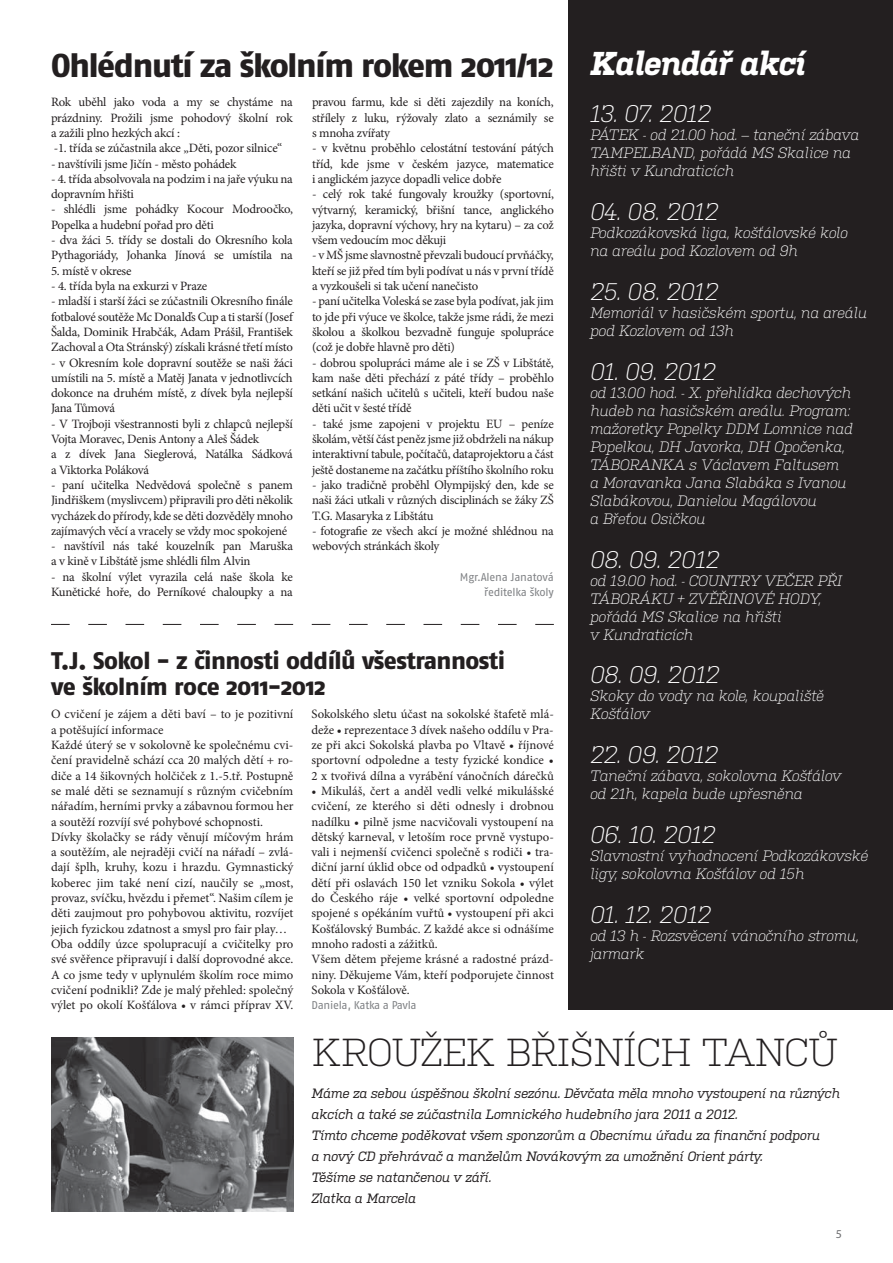
<style>
.page{position:relative;width:893px;height:1263px;background:#fff}
.page>*{position:absolute;margin:0;border:0;box-sizing:border-box;transform-origin:0 0}
.t1{font:300 39px "Kulturista";letter-spacing:-.025em;color:#231f20}
.t2{font:800 33px "Fago CS";letter-spacing:-.04em;color:#231f20}
.t3{font:italic 700 33px "Kulturista";letter-spacing:-.025em;color:#fff}
.t4{font:italic 300 24px "Kulturista";letter-spacing:-.025em;color:#fff}
.t5{font:800 24px/25.5px "Fago CS";letter-spacing:-.02em;color:#231f20}
.t6{font:italic 300 15px/18px "Kulturista";letter-spacing:-.025em;color:#fff}
.t7{font:italic 13.5px/21px "Kulturista";letter-spacing:-.025em;color:#231f20}
.t8{font:12.75px/15.3px "Minion Pro";letter-spacing:-.01em;color:#231f20;text-align:justify}
.t9{font:12px "Myriad Pro";color:#6d6e70}
.t10{font:11.25px/15.3px "Fago CS";letter-spacing:-.02em;color:#808285;text-align:right}
</style>
<div class="page">
<div style="left:569px;top:0;width:324px;height:1009px;background:#231f20"></div>
<svg style="left:51px;top:624px;width:503px;height:1px"></svg>
<img style="left:51px;top:1037px;width:242px;height:175px">
<h2 class="t2" style="left:51px;top:53px;width:504px">Ohlédnutí za školním rokem 2011/12</h2>
<p class="t8" style="left:51px;top:96px;width:243px;text-align:left">Rok uběhl jako voda a my se chystáme na prázdniny. Prožili jsme pohodový školní rok a zažili plno hezkých akcí :<br>-1. třída se zúčastnila akce „Děti, pozor silnice“</p>
<p class="t8" style="left:51px;top:157px;width:187px">- navštívili jsme Jičín - město pohádek</p>
<p class="t8" style="left:51px;top:172px;width:243px">- 4. třída absolvovala na podzim i na jaře výuku na dopravním hřišti</p>
<p class="t8" style="left:51px;top:203px;width:243px">- shlédli jsme pohádky Kocour Modroočko,<br>Popelka a hudební pořad pro děti</p>
<p class="t8" style="left:51px;top:233px;width:243px">- dva žáci 5. třídy se dostali do Okresního kola<br>Pythagoriády, Johanka Jínová se umístila na</p>
<p class="t8" style="left:51px;top:264px;width:82px">5. místě v okrese</p>
<p class="t8" style="left:51px;top:279px;width:158px">- 4. třída byla na exkurzi v Praze</p>
<p class="t8" style="left:51px;top:295px;width:243px">- mladší i starší žáci se zúčastnili Okresního finále fotbalové soutěže Mc Donalďs Cup a ti starší (Josef Šalda, Dominik Hrabčák, Adam Prášil, František Zachoval a Ota Stránský) získali krásné třetí místo</p>
<p class="t8" style="left:51px;top:356px;width:243px">- v Okresním kole dopravní soutěže se naši žáci umístili na 5. místě a Matěj Janata v jednotlivcích dokonce na druhém místě, z dívek byla nejlepší Jana Tůmová</p>
<p class="t8" style="left:51px;top:417px;width:243px;text-align:left">- V Trojboji všestrannosti byli z chlapců nejlepší Vojta Moravec, Denis Antony a Aleš Šádek<br>a z dívek Jana Sieglerová, Natálka Sádková a Viktorka Poláková</p>
<p class="t8" style="left:51px;top:478px;width:243px">- paní učitelka Nedvědová společně s panem Jindřiškem (myslivcem) připravili pro děti několik vycházek do přírody, kde se děti dozvěděly mnoho zajímavých věcí a vracely se vždy moc spokojené</p>
<p class="t8" style="left:51px;top:539px;width:243px">- navštívil nás také kouzelník pan Maruška a v kině v Libštátě jsme shlédli film Alvin</p>
<p class="t8" style="left:51px;top:570px;width:243px">- na školní výlet vyrazila celá naše škola ke<br>Kunětické hoře, do Perníkové chaloupky a na</p>
<p class="t8" style="left:312px;top:96px;width:243px">pravou farmu, kde si děti zajezdily na koních, střílely z luku, rýžovaly zlato a seznámily se s mnoha zvířaty</p>
<p class="t8" style="left:312px;top:142px;width:243px">- v květnu proběhlo celostátní testování pátých tříd, kde jsme v českém jazyce, matematice i anglickém jazyce dopadli velice dobře</p>
<p class="t8" style="left:312px;top:188px;width:243px">- celý rok také fungovaly kroužky (sportovní, výtvarný, keramický, břišní tance, anglického jazyka, dopravní výchovy, hry na kytaru) – za což všem vedoucím moc děkuji</p>
<p class="t8" style="left:312px;top:249px;width:243px">- v MŠ jsme slavnostně převzali budoucí prvňáčky, kteří se již před tím byli podívat u nás v první třídě a vyzkoušeli si tak učení nanečisto</p>
<p class="t8" style="left:312px;top:295px;width:243px">- paní učitelka Voleská se zase byla podívat, jak jim to jde při výuce ve školce, takže jsme rádi, že mezi školou a školkou bezvadně funguje spolupráce (což je dobře hlavně pro děti)</p>
<p class="t8" style="left:312px;top:356px;width:243px">- dobrou spolupráci máme ale i se ZŠ v Libštátě, kam naše děti přechází z páté třídy – proběhlo setkání našich učitelů s učiteli, kteří budou naše děti učit v šesté třídě</p>
<p class="t8" style="left:312px;top:417px;width:243px">- také jsme zapojeni v projektu EU – peníze školám, větší část peněz jsme již obdrželi na nákup interaktivní tabule, počítačů, dataprojektoru a část ještě dostaneme na začátku příštího školního roku</p>
<p class="t8" style="left:312px;top:478px;width:243px">- jako tradičně proběhl Olympijský den, kde se naši žáci utkali v různých disciplinách se žáky ZŠ T.G. Masaryka z Libštátu</p>
<p class="t8" style="left:312px;top:524px;width:243px">- fotografie ze všech akcí je možné shlédnou na webových stránkách školy</p>
<p class="t10" style="left:460px;top:570px;width:95px">Mgr.Alena Janatová ředitelka školy</p>
<h3 class="t5" style="left:51px;top:651px;width:456px">T.J. Sokol - z činnosti oddílů všestrannosti ve školním roce 2011-2012</h3>
<p class="t8" style="left:51px;top:708px;width:244px;text-align:left">O cvičení je zájem a děti baví – to je pozitivní a potěšující informace<br>Každé úterý se v sokolovně ke společnému cvi&shy;čení pravidelně schází cca 20 malých dětí + ro&shy;diče a 14 šikovných holčiček z 1.-5.tř. Postupně se malé děti se seznamují s různým cvičebním nářadím, herními prvky a zábavnou formou her a soutěží rozvíjí své pohybové schopnosti.<br>Dívky školačky se rády věnují míčovým hrám a soutěžím, ale nejraději cvičí na nářadí – zvlá&shy;dají šplh, kruhy, kozu i hrazdu. Gymnastický koberec jim také není cizí, naučily se „most, provaz, svíčku, hvězdu i přemet“. Našim cílem je děti zaujmout pro pohybovou aktivitu, rozvíjet jejich fyzickou zdatnost a smysl pro fair play… Oba oddíly úzce spolupracují a cvičitelky pro své svěřence připravují i další doprovodné akce.<br>A co jsme tedy v uplynulém školím roce mimo cvičení podnikli? Zde je malý přehled: společný výlet po okolí Košťálova • v rámci příprav XV.</p>
<p class="t8" style="left:311px;top:708px;width:244px">Sokolského sletu účast na sokolské štafetě mlá&shy;deže • reprezentace 3 dívek našeho oddílu v Pra&shy;ze při akci Sokolská plavba po Vltavě • říjnové sportovní odpoledne a testy fyzické kondice • 2 x tvořivá dílna a vyrábění vánočních dárečků</p>
<p class="t8" style="left:311px;top:784px;width:244px;text-align:left">• Mikuláš, čert a anděl vedli velké mikulášské cvičení, ze kterého si děti odnesly i drobnou nadílku • pilně jsme nacvičovali vystoupení na dětský karneval, v letoším roce prvně vystupo&shy;vali i nejmenší cvičenci společně s rodiči • tra&shy;diční jarní úklid obce od odpadků • vystoupení dětí při oslavách 150 let vzniku Sokola • výlet do Českého ráje • velké sportovní odpoledne spojené s opékáním vuřtů • vystoupení při akci Košťálovský Bumbác. Z každé akce si odnášíme mnoho radosti a zážitků.<br>Všem dětem přejeme krásné a radostné prázd&shy;niny. Děkujeme Vám, kteří podporujete činnost Sokola v Košťálově.</p>
<p class="t10" style="left:311px;top:999px;width:107px">Daniela, Katka a Pavla</p>
<h2 class="t3" style="left:590px;top:48px;width:218px">Kalendář akcí</h2>
<h3 class="t4" style="left:590px;top:102px;width:123px">13. 07. 2012</h3>
<p class="t6" style="left:590px;top:127px;width:271px">PÁTEK - od 21.00 hod. – taneční zábava<br>TAMPELBAND, pořádá MS Skalice na hřišti v Kundraticích</p>
<h3 class="t4" style="left:590px;top:200px;width:130px">04. 08. 2012</h3>
<p class="t6" style="left:590px;top:225px;width:260px">Podkozákovská liga, košťálovské kolo na areálu pod Kozlovem od 9h</p>
<h3 class="t4" style="left:590px;top:280px;width:130px">25. 08. 2012</h3>
<p class="t6" style="left:590px;top:304px;width:279px">Memoriál v hasičském sportu, na areálu pod Kozlovem od 13h</p>
<h3 class="t4" style="left:590px;top:360px;width:128px">01. 09. 2012</h3>
<p class="t6" style="left:590px;top:384px;width:264px">od 13.00 hod. - X. přehlídka dechových hudeb na hasičském areálu. Program: mažoretky Popelky DDM Lomnice nad<br>Popelkou, DH Javorka, DH Opočenka,<br>TÁBORANKA s Václavem Faltusem<br>a Moravanka Jana Slabáka s Ivanou<br>Slabákovou, Danielou Magálovou<br>a Břeťou Osičkou</p>
<h3 class="t4" style="left:590px;top:547px;width:131px">08. 09. 2012</h3>
<p class="t6" style="left:590px;top:572px;width:254px">od 19.00 hod. - COUNTRY VEČER PŘI<br>TÁBORÁKU + ZVĚŘINOVÉ HODY, pořádá MS Skalice na hřišti<br>v Kundraticích</p>
<h3 class="t4" style="left:590px;top:663px;width:131px">08. 09. 2012</h3>
<p class="t6" style="left:590px;top:688px;width:236px">Skoky do vody na kole, koupaliště<br>Košťálov</p>
<h3 class="t4" style="left:590px;top:743px;width:130px">22. 09. 2012</h3>
<p class="t6" style="left:590px;top:768px;width:253px">Taneční zábava, sokolovna Košťálov od 21h, kapela bude upřesněna</p>
<h3 class="t4" style="left:590px;top:823px;width:127px">06. 10. 2012</h3>
<p class="t6" style="left:590px;top:847px;width:280px">Slavnostní vyhodnocení Podkozákovské ligy, sokolovna Košťálov od 15h</p>
<h3 class="t4" style="left:590px;top:903px;width:123px">01. 12. 2012</h3>
<p class="t6" style="left:590px;top:927px;width:271px">od 13 h - Rozsvěcení vánočního stromu, jarmark</p>
<h1 class="t1" style="left:311px;top:1034px;width:528px">KROUŽEK BŘIŠNÍCH TANCŮ</h1>
<p class="t7" style="left:311px;top:1083px;width:530px">Máme za sebou úspěšnou školní sezónu. Děvčata měla mnoho vystoupení na různých akcích a také se zúčastnila Lomnického hudebního jara 2011 a 2012.<br>Tímto chceme poděkovat všem sponzorům a Obecnímu úřadu za finanční podporu<br>a nový CD přehrávač a manželům Novákovým za umožnění Orient párty.<br>Těšíme se natančenou v září.<br>Zlatka a Marcela</p>
<p class="t9" style="left:836px;top:1229px;width:8px">5</p>
</div>
